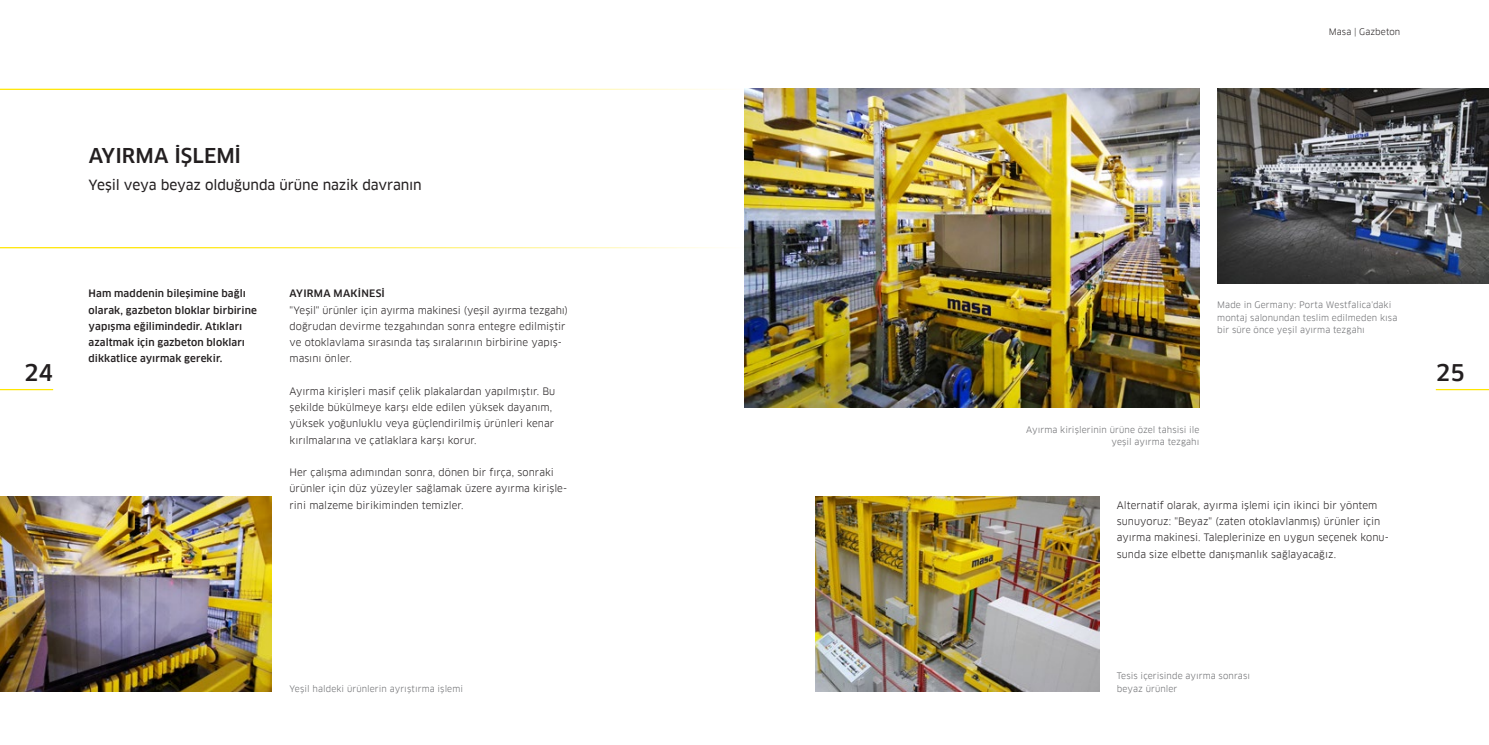
<style>
.page{position:relative;width:1489px;height:745px;background:#fff}
.page>*{position:absolute;margin:0;border:0;box-sizing:border-box;transform-origin:0 0}
.t1{font:500 22.5px "Clan Pro";color:#231f20}
.t2{font:500 20px "Clan Pro";color:#231f20}
.t3{font:13.75px "Clan Pro News";letter-spacing:-.01em;color:#231f20}
.t4{font:10px/16.2px "Clan Pro";color:#231f20}
.t5{font:500 10px/16.2px "Clan Pro";letter-spacing:.005em;color:#231f20}
.t6{font:500 10px "Clan Pro";letter-spacing:.025em;color:#231f20}
.t7{font:8.75px/12.5px "Clan Pro";letter-spacing:.01em;color:#6c6d70}
.t8{font:8.75px "Clan Pro";letter-spacing:.01em;color:#231f20}
</style>
<div class="page">
<img style="left:0;top:496px;width:272px;height:195px">
<img style="left:744px;top:89px;width:455px;height:318px">
<img style="left:1217px;top:89px;width:271px;height:194px">
<img style="left:815px;top:496px;width:283px;height:195px">
<hr style="left:0;top:89px;width:744px;height:1px;background:#ffe601">
<hr style="left:0;top:247px;width:744px;height:1px;background:#ffe601">
<hr style="left:0;top:389px;width:53px;height:1px;background:#ffe601">
<hr style="left:1435px;top:389px;width:53px;height:1px;background:#ffe601">
<h2 class="t2" style="left:89px;top:144px;width:154px">AYIRMA IŞLEMI</h2>
<h3 class="t3" style="left:89px;top:177px;width:335px">Yeşil veya beyaz olduğunda ürüne nazik davranın</h3>
<p class="t8" style="left:1328px;top:27px;width:73px">Masa | Gazbeton</p>
<p class="t6" style="left:289px;top:287px;width:97px">AYIRMA MAKINESI</p>
<p class="t4" style="left:289px;top:301px;width:280px">"Yeşil" ürünler için ayırma makinesi (yeşil ayırma tezgahı) doğrudan devirme tezgahından sonra entegre edilmiştir ve otoklavlama sırasında taş sıralarının birbirine yapış&shy;masını önler.</p>
<p class="t4" style="left:289px;top:383px;width:267px">Ayırma kirişleri masif çelik plakalardan yapılmıştır. Bu şekilde bükülmeye karşı elde edilen yüksek dayanım, yüksek yoğunluklu veya güçlendirilmiş ürünleri kenar kırılmalarına ve çatlaklara karşı korur.</p>
<p class="t4" style="left:289px;top:464px;width:279px">Her çalışma adımından sonra, dönen bir fırça, sonraki ürünler için düz yüzeyler sağlamak üzere ayırma kirişle&shy;rini malzeme birikiminden temizler.</p>
<p class="t5" style="left:89px;top:285px;width:170px">Ham maddenin bileşimine bağlı olarak, gazbeton bloklar birbirine yapışma eğilimindedir. Atıkları azaltmak için gazbeton blokları dikkatlice ayırmak gerekir.</p>
<p class="t7" style="left:1217px;top:299px;width:182px">Made in Germany: Porta Westfalica'daki montaj salonundan teslim edilmeden kısa bir süre önce yeşil ayırma tezgahı</p>
<h1 class="t1" style="left:24px;top:359px;width:31px">24</h1>
<h1 class="t1" style="left:1435px;top:359px;width:31px">25</h1>
<p class="t7" style="left:1026px;top:423px;width:175px;text-align:right">Ayırma kirişlerinin ürüne özel tahsisi ile yeşil ayırma tezgahı</p>
<p class="t4" style="left:1116px;top:496px;width:274px">Alternatif olarak, ayırma işlemi için ikinci bir yöntem sunuyoruz: "Beyaz" (zaten otoklavlanmış) ürünler için ayırma makinesi. Taleplerinize en uygun seçenek konu&shy;sunda size elbette danışmanlık sağlayacağız.</p>
<p class="t7" style="left:289px;top:681px;width:175px">Yeşil haldeki ürünlerin ayrıştırma işlemi</p>
<p class="t7" style="left:1116px;top:669px;width:135px">Tesis içerisinde ayırma sonrası beyaz ürünler</p>
</div>
